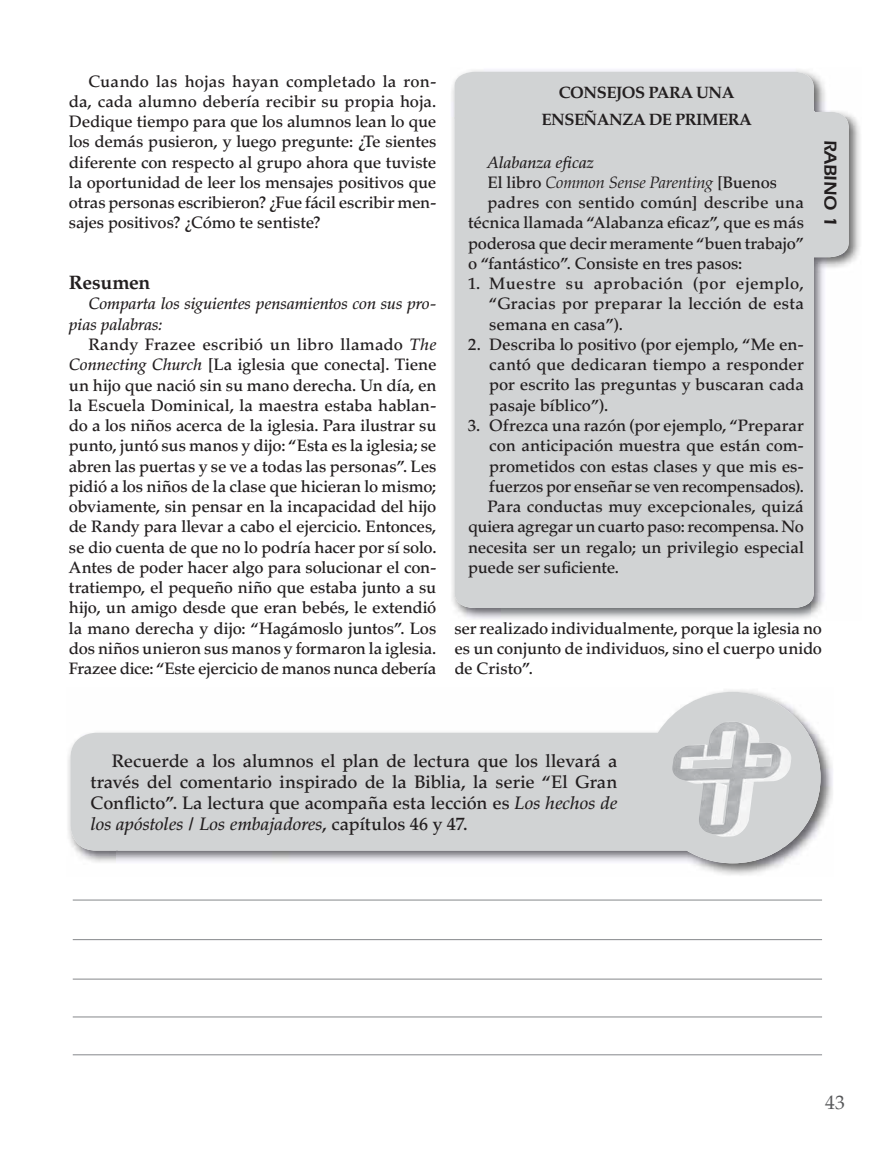
<style>
.page{position:relative;width:888px;height:1149px;background:#fff}
.page>*{position:absolute;margin:0;border:0;box-sizing:border-box;transform-origin:0 0}
.t1{font:700 19.5px "Palatino LT Std";letter-spacing:-.015em;color:#231f20}
.t2{font:19.5px "Palatino LT Std";color:#58595b}
.t3{font:500 18px/21px "Palatino LT Std";letter-spacing:-.005em;color:#231f20;text-align:justify}
.t4{font:600 18px "ITC Eras Std";color:#231f20}
.t5{font:500 16.5px/20.2px "Palatino LT Std";letter-spacing:-.01em;color:#231f20;text-align:justify}
.t6{font:italic 500 16.5px/20.2px "Palatino LT Std";letter-spacing:-.01em;color:#231f20}
.t7{font:italic 16.5px "Palatino LT Std";letter-spacing:-.01em;color:#231f20}
.t8{font:700 16.5px/27px "Palatino LT Std";letter-spacing:-.03em;color:#231f20;text-align:center}
.s1{font-style:italic}
.s2{font-weight:500;font-style:normal}
</style>
<div class="page">
<img style="left:782px;top:738px;width:51px;height:127px">
<img style="left:117px;top:863px;width:665px;height:12px">
<svg style="left:70px;top:691px;width:750px;height:172px;fill:#d1d3d4"></svg>
<img style="left:673px;top:721px;width:60px;height:40px">
<div style="left:112px;top:753px;width:505px;height:18px;background:#d1d3d4"></div>
<div style="left:91px;top:774px;width:526px;height:18px;background:#d1d3d4"></div>
<div style="left:91px;top:796px;width:33px;height:13px;background:#d1d3d4"></div>
<div style="left:125px;top:795px;width:10px;height:14px;background:#d1d3d4"></div>
<div style="left:136px;top:795px;width:373px;height:18px;background:#d1d3d4"></div>
<div style="left:514px;top:795px;width:103px;height:14px;background:#d1d3d4"></div>
<div style="left:91px;top:816px;width:92px;height:18px;background:#d1d3d4"></div>
<div style="left:183px;top:817px;width:12px;height:13px;background:#d1d3d4"></div>
<div style="left:200px;top:816px;width:122px;height:18px;background:#d1d3d4"></div>
<div style="left:322px;top:816px;width:144px;height:18px;background:#d1d3d4"></div>
<img style="left:451px;top:117px;width:50px;height:502px">
<img style="left:810px;top:117px;width:50px;height:500px">
<svg style="left:454px;top:72px;width:394px;height:535px;background:#d4d6d7"></svg>
<div style="left:559px;top:86px;width:175px;height:15px;background:#d1d3d4"></div>
<div style="left:542px;top:110px;width:209px;height:15px;background:#d1d3d4"></div>
<div style="left:486px;top:155px;width:74px;height:13px;background:#d1d3d4"></div>
<div style="left:488px;top:176px;width:53px;height:12px;background:#d1d3d4"></div>
<div style="left:546px;top:155px;width:230px;height:37px;background:#d1d3d4"></div>
<div style="left:488px;top:196px;width:315px;height:16px;background:#d1d3d4"></div>
<div style="left:468px;top:216px;width:206px;height:12px;background:#d1d3d4"></div>
<div style="left:675px;top:216px;width:10px;height:12px;background:#d1d3d4"></div>
<div style="left:685px;top:217px;width:118px;height:16px;background:#d1d3d4"></div>
<div style="left:468px;top:236px;width:335px;height:17px;background:#d1d3d4"></div>
<div style="left:468px;top:257px;width:273px;height:16px;background:#d1d3d4"></div>
<div style="left:468px;top:278px;width:11px;height:11px;background:#d1d3d4"></div>
<div style="left:489px;top:277px;width:314px;height:17px;background:#d1d3d4"></div>
<div style="left:489px;top:297px;width:314px;height:17px;background:#d1d3d4"></div>
<div style="left:490px;top:317px;width:132px;height:15px;background:#d1d3d4"></div>
<div style="left:468px;top:338px;width:12px;height:12px;background:#d1d3d4"></div>
<div style="left:489px;top:337px;width:308px;height:17px;background:#d1d3d4"></div>
<div style="left:490px;top:358px;width:313px;height:16px;background:#d1d3d4"></div>
<div style="left:489px;top:378px;width:314px;height:17px;background:#d1d3d4"></div>
<div style="left:489px;top:398px;width:118px;height:17px;background:#d1d3d4"></div>
<div style="left:468px;top:419px;width:11px;height:12px;background:#d1d3d4"></div>
<div style="left:490px;top:418px;width:313px;height:17px;background:#d1d3d4"></div>
<div style="left:490px;top:439px;width:307px;height:16px;background:#d1d3d4"></div>
<div style="left:489px;top:459px;width:307px;height:17px;background:#d1d3d4"></div>
<div style="left:489px;top:479px;width:313px;height:17px;background:#d1d3d4"></div>
<div style="left:488px;top:500px;width:315px;height:16px;background:#d1d3d4"></div>
<div style="left:469px;top:520px;width:334px;height:16px;background:#d1d3d4"></div>
<div style="left:468px;top:540px;width:335px;height:17px;background:#d1d3d4"></div>
<div style="left:468px;top:560px;width:92px;height:17px;background:#d1d3d4"></div>
<div style="left:561px;top:560px;width:10px;height:12px;background:#d1d3d4"></div>
<div style="left:571px;top:561px;width:48px;height:12px;background:#d1d3d4"></div>
<div style="left:824px;top:141px;width:12px;height:82px;background:#d1d3d4"></div>
<hr style="left:73px;top:938px;width:748px;height:1px;background:#939598">
<hr style="left:73px;top:1016px;width:748px;height:1px;background:#939598">
<hr style="left:73px;top:978px;width:748px;height:1px;background:#939598">
<hr style="left:73px;top:899px;width:748px;height:1px;background:#939598">
<hr style="left:73px;top:1053px;width:748px;height:1px;background:#939598">
<p class="t5" style="left:69px;top:72px;width:369px;text-indent:20px">Cuando las hojas hayan completado la ron&shy;da, cada alumno debería recibir su propia hoja.<br>Dedique tiempo para que los alumnos lean lo que los demás pusieron, y luego pregunte: ¿Te sientes diferente con respecto al grupo ahora que tuviste la oportunidad de leer los mensajes positivos que otras personas escribieron? ¿Fue fácil escribir men&shy;sajes positivos? ¿Cómo te sentiste?</p>
<p class="t1" style="left:69px;top:275px;width:83px">Resumen</p>
<p class="t6" style="left:69px;top:295px;width:369px;text-indent:20px">Comparta los siguientes pensamientos con sus pro&shy;pias palabras:</p>
<p class="t5" style="left:69px;top:336px;width:369px;text-indent:20px">Randy Frazee escribió un libro llamado <span class="s1">The Connecting Church</span> [La iglesia que conecta]. Tiene un hijo que nació sin su mano derecha. Un día, en la Escuela Dominical, la maestra estaba hablan&shy;do a los niños acerca de la iglesia. Para ilustrar su punto, juntó sus manos y dijo: “Esta es la iglesia; se abren las puertas y se ve a todas las personas”. Les pidió a los niños de la clase que hicieran lo mismo; obviamente, sin pensar en la incapacidad del hijo de Randy para llevar a cabo el ejercicio. Entonces, se dio cuenta de que no lo podría hacer por sí solo.<br>Antes de poder hacer algo para solucionar el con&shy;tratiempo, el pequeño niño que estaba junto a su hijo, un amigo desde que eran bebés, le extendió la mano derecha y dijo: “Hagámoslo juntos”. Los dos niños unieron sus manos y formaron la iglesia.<br>Frazee dice: “Este ejercicio de manos nunca debería</p>
<p class="t8" style="left:541px;top:80px;width:212px">CONSEJOS PARA UNA<br>ENSEÑANZA DE PRIMERA</p>
<p class="t6" style="left:487px;top:153px;width:108px">Alabanza eficaz</p>
<p class="t7" style="left:487px;top:176px;width:291px"><span class="s2">El libro</span> Common Sense Parenting <span class="s2">[Buenos</span></p>
<p class="t5" style="left:487px;top:194px;width:318px">padres con sentido común] describe una</p>
<p class="t5" style="left:468px;top:214px;width:337px">técnica llamada “Alabanza eficaz”, que es más</p>
<p class="t5" style="left:468px;top:234px;width:337px">poderosa que decir meramente “buen trabajo”</p>
<p class="t5" style="left:468px;top:255px;width:276px">o “fantástico”. Consiste en tres pasos:</p>
<p class="t5" style="left:489px;top:275px;width:316px;text-indent:-21px">1. Muestre su aprobación (por ejemplo, “Gracias por preparar la lección de esta semana en casa”).</p>
<p class="t5" style="left:489px;top:336px;width:316px;text-indent:-21px">2. Describa lo positivo (por ejemplo, “Me en&shy;cantó que dedicaran tiempo a responder por escrito las preguntas y buscaran cada pasaje bíblico”).</p>
<p class="t5" style="left:468px;top:417px;width:337px">3. Ofrezca una razón (por ejemplo, “Preparar</p>
<p class="t5" style="left:489px;top:437px;width:316px">con anticipación muestra que están com-</p>
<p class="t5" style="left:489px;top:457px;width:316px">prometidos con estas clases y que mis es-</p>
<p class="t5" style="left:489px;top:477px;width:316px">fuerzos por enseñar se ven recompensados).</p>
<p class="t5" style="left:487px;top:498px;width:318px">Para conductas muy excepcionales, quizá</p>
<p class="t5" style="left:468px;top:518px;width:337px">quiera agregar un cuarto paso: recompensa. No</p>
<p class="t5" style="left:468px;top:538px;width:337px">necesita ser un regalo; un privilegio especial</p>
<p class="t5" style="left:468px;top:558px;width:152px">puede ser suficiente.</p>
<p class="t4" style="left:841px;top:140px;width:89px;rotate:90deg">RABINO 1</p>
<p class="t5" style="left:454px;top:619px;width:369px">ser realizado individualmente, porque la iglesia no es un conjunto de individuos, sino el cuerpo unido de Cristo”.</p>
<p class="t3" style="left:90px;top:752px;width:528px;text-indent:21px">Recuerde a los alumnos el plan de lectura que los llevará a través del comentario inspirado de la Biblia, la serie “El Gran Conflicto”. La lectura que acompaña esta lección es <span class="s1">Los hechos de los apóstoles</span> / <span class="s1">Los embajadores</span>, capítulos 46 y 47.</p>
<p class="t2" style="left:825px;top:1094px;width:21px">43</p>
</div>
